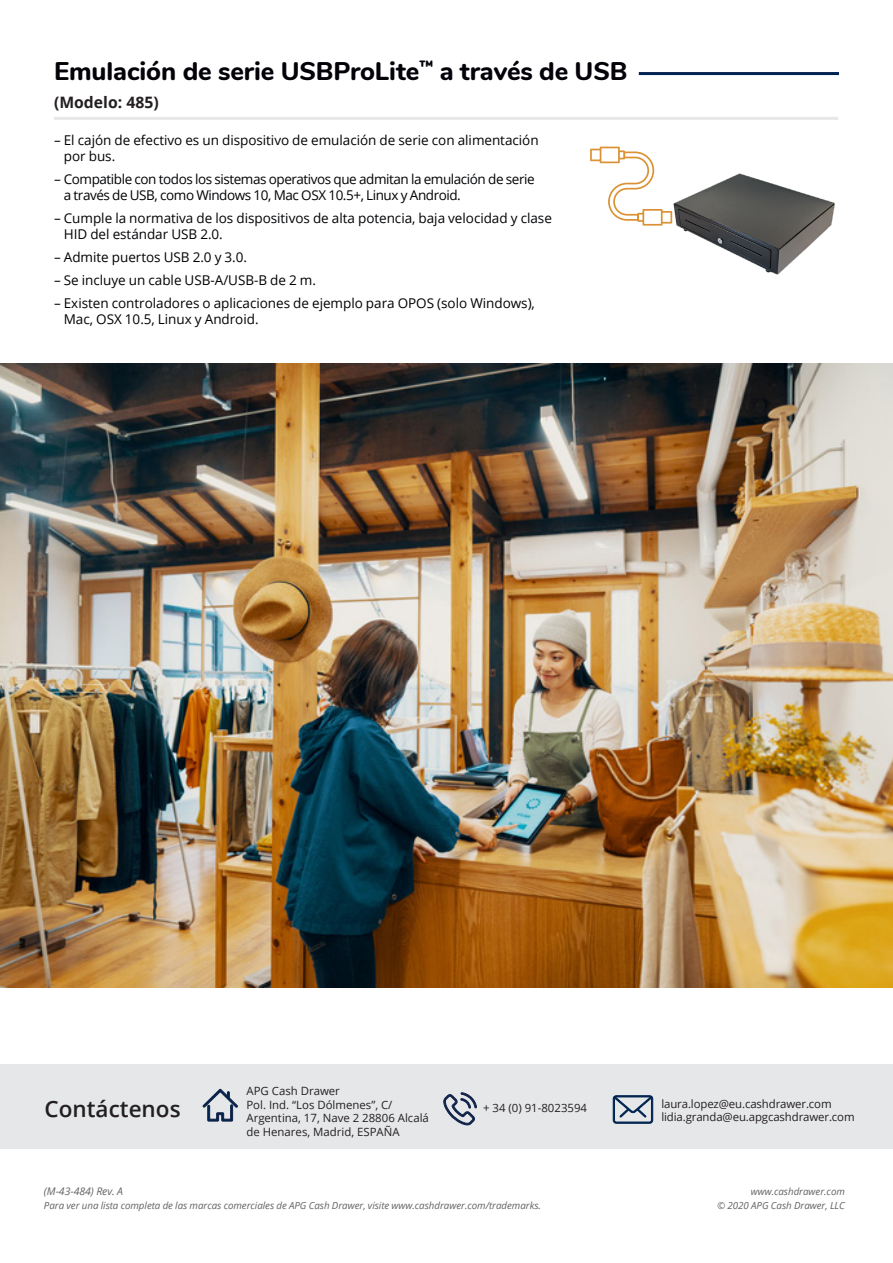
<style>
.page{position:relative;width:893px;height:1263px;background:#fff}
.page>*{position:absolute;margin:0;border:0;box-sizing:border-box;transform-origin:0 0}
.subhead_big{font:800 25.5px "Nunito";letter-spacing:-.005em;color:#040208}
.t1{font:600 22.5px "Open Sans";color:#231f20}
.t2{font:700 15.75px "Open Sans";color:#231f20}
.text{font:13.5px/16.2px "Open Sans";letter-spacing:-.005em;color:#000204}
.text-2{font:13.5px/16.2px "Open Sans";letter-spacing:-.035em;color:#000204}
.t3{font:11.4px/13.6px "Open Sans";color:#231f20}
.text-3{font:italic 10.5px "Open Sans";letter-spacing:-.005em;color:#636366}
.text-4{font:italic 9.75px "Open Sans";letter-spacing:-.005em;color:#636366}
</style>
<div class="page">
<div style="left:0;top:1064px;width:893px;height:84px;background:#e6e7e9"></div>
<svg style="left:443px;top:1092px;width:34px;height:33px"></svg>
<svg style="left:613px;top:1095px;width:40px;height:29px"></svg>
<svg style="left:202px;top:1089px;width:36px;height:32px"></svg>
<hr style="left:639px;top:72px;width:200px;height:3px;background:#002450">
<hr style="left:54px;top:117px;width:784px;height:3px;background:#e6e7e9">
<svg style="left:590px;top:147px;width:82px;height:79px"></svg>
<img style="left:672px;top:173px;width:163px;height:102px">
<img style="left:0;top:364px;width:893px;height:623px">
<p class="subhead_big" style="left:54px;top:52px;width:575px">Emulación de serie USBProLite<sup>™</sup> a través de USB</p>
<p class="t2" style="left:54px;top:91px;width:106px">(Modelo: 485)</p>
<p class="text" style="left:64px;top:131px;width:476px;text-indent:-10px">– El cajón de efectivo es un dispositivo de emulación de serie con alimentación por bus.</p>
<p class="text-2" style="left:64px;top:170px;width:472px;text-indent:-10px">– Compatible con todos los sistemas operativos que admitan la emulación de serie a través de USB, como Windows 10, Mac OSX 10.5+, Linux y Android.</p>
<p class="text" style="left:64px;top:210px;width:490px;text-indent:-10px">– Cumple la normativa de los dispositivos de alta potencia, baja velocidad y clase<br>HID del estándar USB 2.0.</p>
<p class="text" style="left:54px;top:249px;width:195px">– Admite puertos USB 2.0 y 3.0.</p>
<p class="text" style="left:54px;top:272px;width:264px">– Se incluye un cable USB-A/USB-B de 2 m.</p>
<p class="text" style="left:64px;top:295px;width:473px;text-indent:-10px">– Existen controladores o aplicaciones de ejemplo para OPOS (solo Windows),<br>Mac, OSX 10.5, Linux y Android.</p>
<p class="t1" style="left:45px;top:1093px;width:138px">Contáctenos</p>
<p class="t3" style="left:246px;top:1083px;width:95px">APG Cash Drawer</p>
<p class="t3" style="left:246px;top:1097px;width:184px">Pol. Ind. “Los Dólmenes”, C/<br>Argentina, 17, Nave 2 28806 Alcalá de Henares, Madrid, ESPAÑA</p>
<p class="t3" style="left:483px;top:1100px;width:106px">+ 34 (0) 91-8023594</p>
<p class="t3" style="left:661px;top:1096px;width:172px">laura.lopez@eu.cashdrawer.com</p>
<p class="t3" style="left:661px;top:1110px;width:195px">lidia.granda@eu.apgcashdrawer.com</p>
<p class="text-3" style="left:44px;top:1184px;width:81px">(M-43-484) Rev. A</p>
<p class="text-4" style="left:44px;top:1198px;width:499px">Para ver una lista completa de las marcas comerciales de APG Cash Drawer, visite www.cashdrawer.com/trademarks.</p>
<p class="text-4" style="left:751px;top:1185px;width:96px">www.cashdrawer.com</p>
<p class="text-4" style="left:717px;top:1198px;width:129px">© 2020 APG Cash Drawer, LLC</p>
</div>
